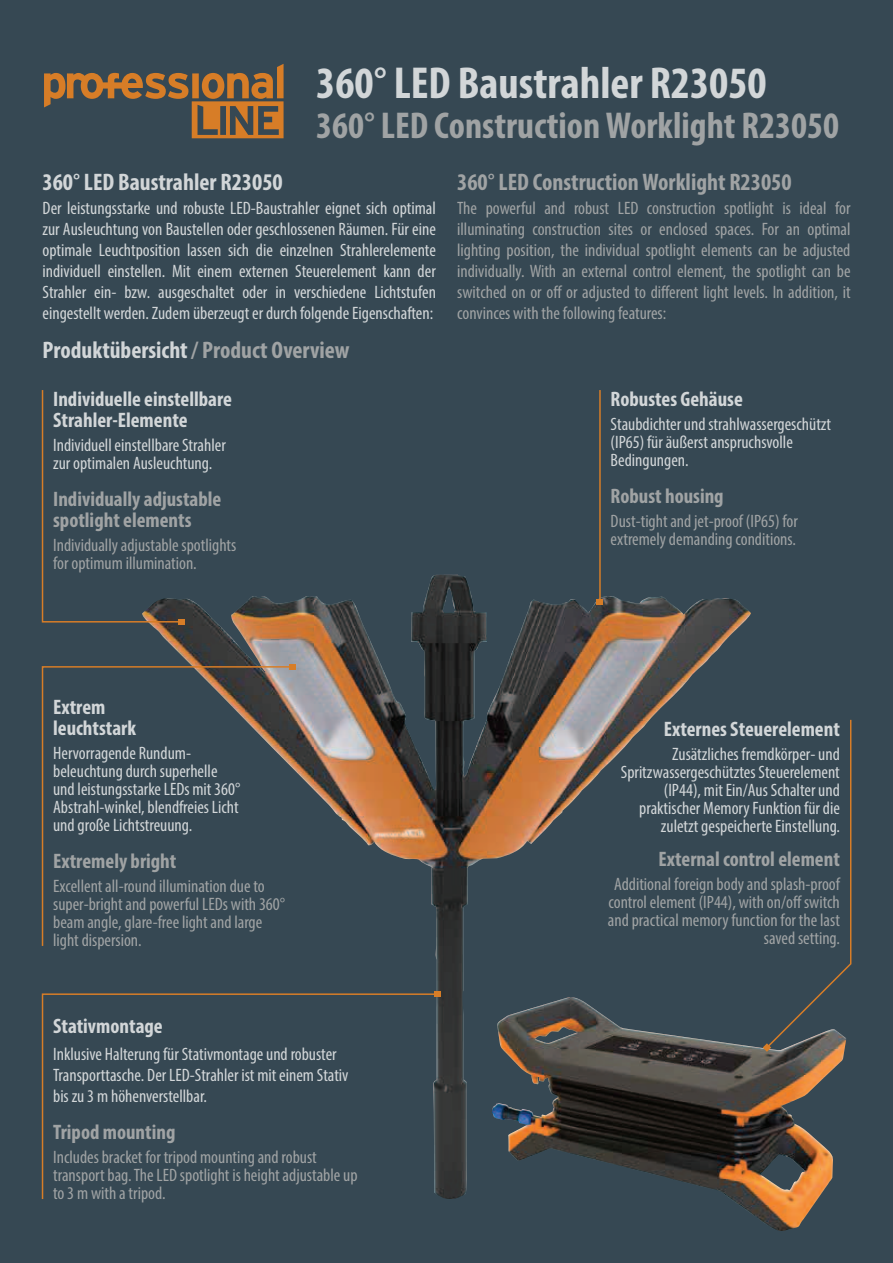
<style>
.page{position:relative;width:893px;height:1263px;background:#364853}
.page>*{position:absolute;margin:0;border:0;box-sizing:border-box;transform-origin:0 0}
.t1{font:700 condensed 45px "Myriad Pro";color:#d2d6d8}
.t2{font:700 condensed 37.5px "Myriad Pro";color:#a0a3a4}
.t3{font:700 condensed 24px "Myriad Pro";color:#d2d6d8}
.t4{font:700 condensed 24px "Myriad Pro";color:#a0a3a4}
.t5{font:700 condensed 21px/21px "Myriad Pro";color:#d2d6d8}
.t6{font:700 condensed 21px/21px "Myriad Pro";color:#a0a3a4}
.t7{font:condensed 18px/18px "Myriad Pro";color:#d2d6d8}
.t8{font:condensed 18px/18px "Myriad Pro";color:#a0a3a4}
.s1{color:#a0a3a4}
</style>
<div class="page">
<img style="left:151px;top:575px;width:600px;height:624px">
<svg style="left:41px;top:665px;width:253px;height:282px"></svg>
<svg style="left:290px;top:664px;width:6px;height:6px"></svg>
<svg style="left:41px;top:390px;width:143px;height:235px"></svg>
<hr style="left:599px;top:390px;width:2px;height:212px;background:#d77d27">
<svg style="left:597px;top:599px;width:6px;height:6px"></svg>
<svg style="left:41px;top:993px;width:398px;height:206px"></svg>
<svg style="left:434px;top:991px;width:6px;height:6px"></svg>
<img style="left:492px;top:997px;width:352px;height:234px">
<svg style="left:763px;top:719px;width:89px;height:333px"></svg>
<svg style="left:44px;top:64px;width:240px;height:74px"></svg>
<h1 class="t1" style="left:316px;top:65px;width:452px">360° LED Baustrahler R23050</h1>
<h2 class="t2" style="left:316px;top:111px;width:524px">360° LED Construction Worklight R23050</h2>
<h3 class="t3" style="left:43px;top:173px;width:242px">360° LED Baustrahler R23050</h3>
<h3 class="t4" style="left:457px;top:173px;width:336px">360° LED Construction Worklight R23050</h3>
<p class="t7" style="left:43px;top:199px;width:395px;line-height:21px;text-align:justify">Der leistungsstarke und robuste LED-Baustrahler eignet sich optimal zur Ausleuchtung von Baustellen oder geschlossenen Räumen. Für eine optimale Leuchtposition lassen sich die einzelnen Strahlerelemente individuell einstellen. Mit einem externen Steuerelement kann der Strahler ein- bzw. ausgeschaltet oder in verschiedene Lichtstufen eingestellt werden. Zudem überzeugt er durch folgende Eigenschaften:</p>
<p class="t8" style="left:457px;top:199px;width:395px;line-height:21px;text-align:justify">The powerful and robust LED construction spotlight is ideal for illuminating construction sites or enclosed spaces. For an optimal lighting position, the individual spotlight elements can be adjusted individually. With an external control element, the spotlight can be switched on or off or adjusted to different light levels. In addition, it convinces with the following features:</p>
<h3 class="t3" style="left:43px;top:341px;width:309px">Produktübersicht <span class="s1">/ Product Overview</span></h3>
<p class="t5" style="left:53px;top:390px;width:180px">Individuelle einstellbare<br>Strahler-Elemente</p>
<p class="t7" style="left:53px;top:437px;width:174px">Individuell einstellbare Strahler zur optimalen Ausleuchtung.</p>
<p class="t6" style="left:53px;top:490px;width:170px">Individually adjustable spotlight elements</p>
<p class="t8" style="left:53px;top:537px;width:185px">Individually adjustable spotlights for optimum illumination.</p>
<p class="t5" style="left:53px;top:698px;width:84px">Extrem leuchtstark</p>
<p class="t7" style="left:53px;top:745px;width:188px">Hervorragende Rundum&shy;beleuchtung durch superhelle und leistungsstarke LEDs mit 360°<br>Abstrahl-winkel, blendfreies Licht und große Lichtstreuung.</p>
<p class="t6" style="left:53px;top:852px;width:125px">Extremely bright</p>
<p class="t8" style="left:53px;top:878px;width:233px">Excellent all-round illumination due to super-bright and powerful LEDs with 360° beam angle, glare-free light and large light dispersion.</p>
<p class="t5" style="left:53px;top:1017px;width:111px">Stativmontage</p>
<p class="t7" style="left:53px;top:1045px;width:297px;line-height:21px">Inklusive Halterung für Stativmontage und robuster<br>Transporttasche. Der LED-Strahler ist mit einem Stativ bis zu 3 m höhenverstellbar.</p>
<p class="t6" style="left:53px;top:1123px;width:124px">Tripod mounting</p>
<p class="t8" style="left:53px;top:1149px;width:306px">Includes bracket for tripod mounting and robust transport bag. The LED spotlight is height adjustable up to 3 m with a tripod.</p>
<p class="t5" style="left:611px;top:390px;width:134px">Robustes Gehäuse</p>
<p class="t7" style="left:611px;top:416px;width:222px">Staubdichter und strahlwassergeschützt (IP65) für äußerst anspruchsvolle<br>Bedingungen.</p>
<p class="t6" style="left:611px;top:487px;width:115px">Robust housing</p>
<p class="t8" style="left:611px;top:513px;width:189px">Dust-tight and jet-proof (IP65) for extremely demanding conditions.</p>
<p class="t5" style="left:664px;top:720px;width:178px">Externes Steuerelement</p>
<p class="t7" style="left:621px;top:746px;width:221px;text-align:right">Zusätzliches fremdkörper- und Spritzwassergeschütztes Steuerelement (IP44), mit Ein/Aus Schalter und praktischer Memory Funktion für die zuletzt gespeicherte Einstellung.</p>
<p class="t6" style="left:658px;top:850px;width:183px">External control element</p>
<p class="t8" style="left:608px;top:876px;width:234px;text-align:right">Additional foreign body and splash-proof control element (IP44), with on/off switch and practical memory function for the last saved setting.</p>
</div>
